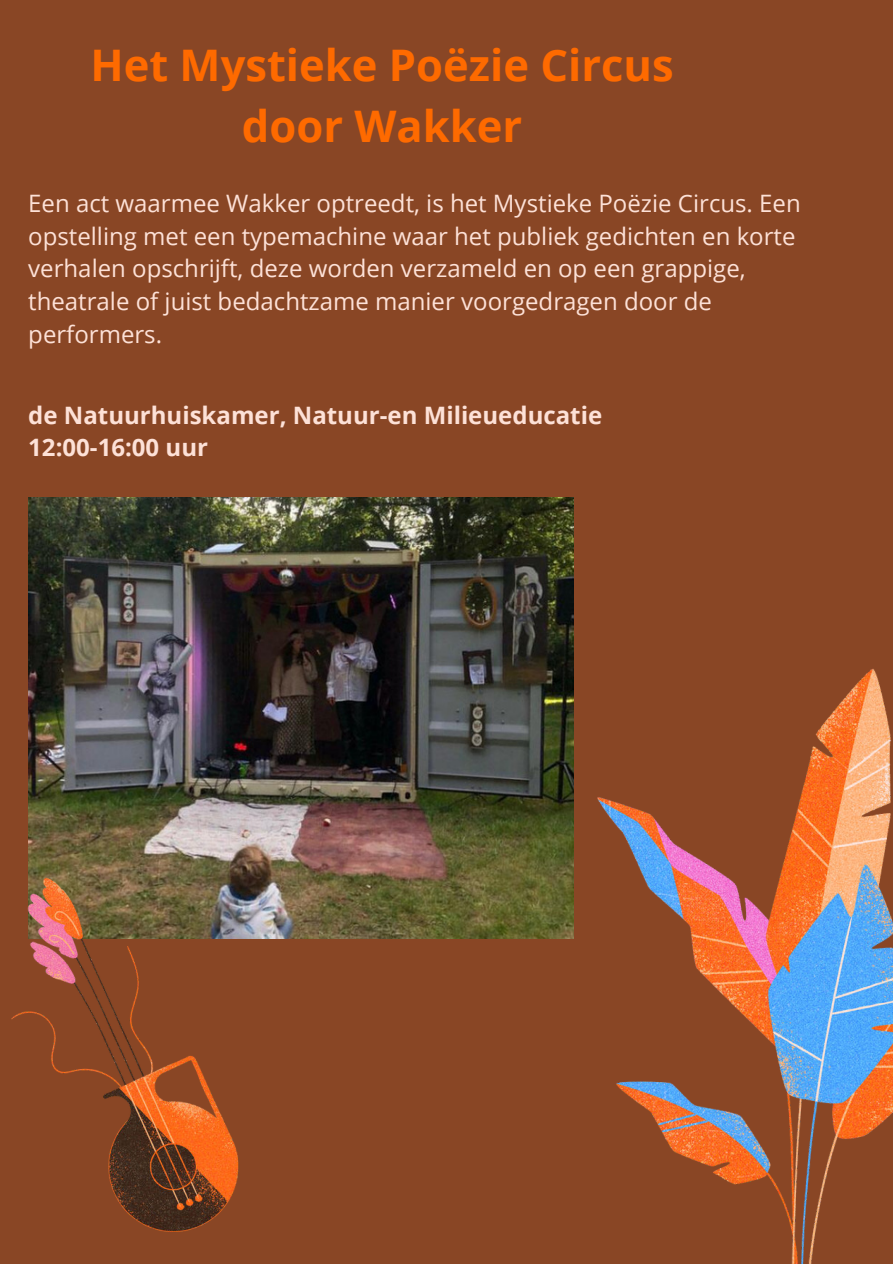
<style>
.page{position:relative;width:893px;height:1264px;background:#fff}
.page>*{position:absolute;margin:0;border:0;box-sizing:border-box;transform-origin:0 0}
.t1{font:700 43.5px/60.8px "Open Sans";color:#fe6a00;text-align:center}
.t2{font:24px/32.7px "Open Sans";color:#fde1d7}
.t3{font:700 24px/32.7px "Open Sans";color:#fde1d7}
</style>
<div class="page">
<div style="left:0;top:0;width:892px;height:1263px;background:#894625"></div>
<img style="left:28px;top:497px;width:545px;height:441px">
<img style="left:476px;top:629px;width:416px;height:634px">
<img style="left:11px;top:855px;width:320px;height:377px">
<h1 class="t1" style="left:90px;top:34px;width:584px">Het Mystieke Poëzie Circus door Wakker</h1>
<p class="t2" style="left:28px;top:186px;width:774px">Een act waarmee Wakker optreedt, is het Mystieke Poëzie Circus. Een opstelling met een typemachine waar het publiek gedichten en korte verhalen opschrijft, deze worden verzameld en op een grappige, theatrale of juist bedachtzame manier voorgedragen door de performers.</p>
<p class="t3" style="left:28px;top:398px;width:575px">de Natuurhuiskamer, Natuur-en Milieueducatie<br>12:00-16:00 uur</p>
</div>
